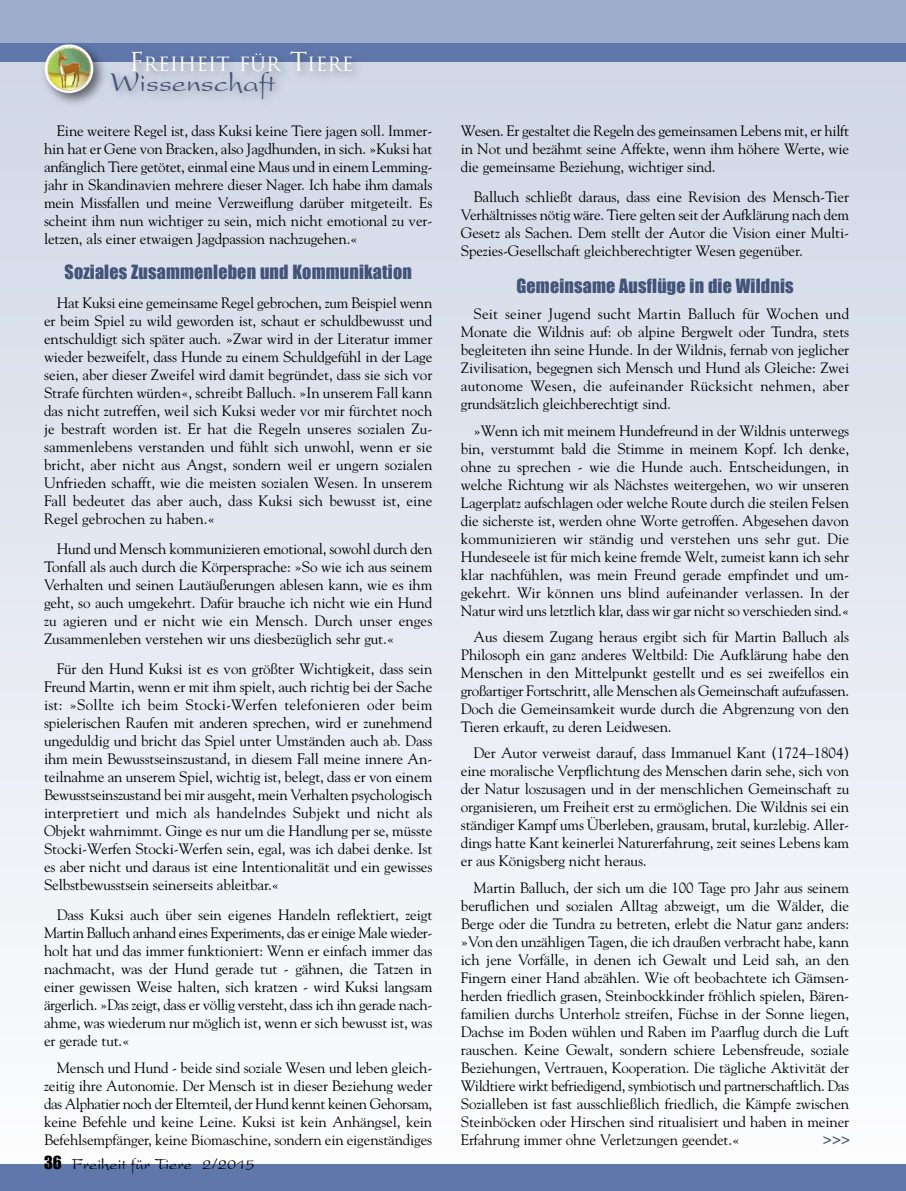
<style>
.page{position:relative;width:906px;height:1191px;background:#fff}
.page>*{position:absolute;margin:0;border:0;box-sizing:border-box;transform-origin:0 0}
.t1{font:29.1px "President Plain";color:#43547a}
.t2{font:19.2px "Trajan";color:#fff}
.t3{font:18px "Impact";letter-spacing:.01em;color:#43547a}
.t4{font:16.5px "President Plain";color:#000}
.t5{font:15px/18px "Goudy";letter-spacing:-.01em;color:#000;text-align:justify}
.t6{font:700 15px "Goudy";color:#43547a}
.s1{font-size:25.5px}
.s2{font-family:"Impact"}
</style>
<div class="page">
<div style="left:0;top:40px;width:906px;height:1151px;background:linear-gradient(to bottom,#cfd6e6,#fefefe)"></div>
<div style="left:0;top:0;width:906px;height:44px;background:#9fadcc"></div>
<div style="left:0;top:43px;width:906px;height:18px;background:#5f77ab"></div>
<div style="left:101px;top:61px;width:597px;height:70px;background:#d2d8e7"></div>
<img style="left:38px;top:61px;width:74px;height:51px">
<img style="left:45px;top:44px;width:31px;height:49px">
<img style="left:76px;top:45px;width:338px;height:59px">
<div style="left:0;top:1164px;width:906px;height:27px;background:#5f77ab"></div>
<p class="t2" style="left:129px;top:53px;width:226px"><span class="s1">F</span>REIHEIT FÜR <span class="s1">T</span>IERE</p>
<h1 class="t1" style="left:111px;top:71px;width:166px">Wissenschaft</h1>
<p class="t5" style="left:44px;top:122px;width:390px;text-indent:13px">Eine weitere Regel ist, dass Kuksi keine Tiere jagen soll. Immer&shy;hin hat er Gene von Bracken, also Jagdhunden, in sich. »Kuksi hat anfänglich Tiere getötet, einmal eine Maus und in einem Lemming&shy;jahr in Skandinavien mehrere dieser Nager. Ich habe ihm damals mein Missfallen und meine Verzweiflung darüber mitgeteilt. Es scheint ihm nun wichtiger zu sein, mich nicht emotional zu ver&shy;letzen, als einer etwaigen Jagdpassion nachzugehen.«</p>
<p class="t3" style="left:64px;top:261px;width:349px">Soziales Zusammenleben und Kommunikation</p>
<p class="t5" style="left:44px;top:294px;width:390px;text-indent:13px">Hat Kuksi eine gemeinsame Regel gebrochen, zum Beispiel wenn er beim Spiel zu wild geworden ist, schaut er schuldbewusst und entschuldigt sich später auch. »Zwar wird in der Literatur immer wieder bezweifelt, dass Hunde zu einem Schuldgefühl in der Lage seien, aber dieser Zweifel wird damit begründet, dass sie sich vor Strafe fürchten würden«, schreibt Balluch. »In unserem Fall kann das nicht zutreffen, weil sich Kuksi weder vor mir fürchtet noch je bestraft worden ist. Er hat die Regeln unseres sozialen Zu&shy;sammenlebens verstanden und fühlt sich unwohl, wenn er sie bricht, aber nicht aus Angst, sondern weil er ungern sozialen Unfrieden schafft, wie die meisten sozialen Wesen. In unserem Fall bedeutet das aber auch, dass Kuksi sich bewusst ist, eine Regel gebrochen zu haben.«</p>
<p class="t5" style="left:44px;top:540px;width:390px;text-indent:13px">Hund und Mensch kommunizieren emotional, sowohl durch den Tonfall als auch durch die Körpersprache: »So wie ich aus seinem Verhalten und seinen Lautäußerungen ablesen kann, wie es ihm geht, so auch umgekehrt. Dafür brauche ich nicht wie ein Hund zu agieren und er nicht wie ein Mensch. Durch unser enges Zusammenleben verstehen wir uns diesbezüglich sehr gut.«</p>
<p class="t5" style="left:44px;top:660px;width:390px;text-indent:13px">Für den Hund Kuksi ist es von größter Wichtigkeit, dass sein Freund Martin, wenn er mit ihm spielt, auch richtig bei der Sache ist: »Sollte ich beim Stocki-Werfen telefonieren oder beim spielerischen Raufen mit anderen sprechen, wird er zunehmend ungeduldig und bricht das Spiel unter Umständen auch ab. Dass ihm mein Bewusstseinszustand, in diesem Fall meine innere An&shy;teilnahme an unserem Spiel, wichtig ist, belegt, dass er von einem Bewusstseinszustand bei mir ausgeht, mein Verhalten psychologisch interpretiert und mich als handelndes Subjekt und nicht als Objekt wahrnimmt. Ginge es nur um die Handlung per se, müsste Stocki-Werfen Stocki-Werfen sein, egal, was ich dabei denke. Ist es aber nicht und daraus ist eine Intentionalität und ein gewisses Selbstbewusstsein seinerseits ableitbar.«</p>
<p class="t5" style="left:44px;top:906px;width:390px;text-indent:13px">Dass Kuksi auch über sein eigenes Handeln reflektiert, zeigt Martin Balluch anhand eines Experiments, das er einige Male wieder&shy;holt hat und das immer funktioniert: Wenn er einfach immer das nachmacht, was der Hund gerade tut - gähnen, die Tatzen in einer gewissen Weise halten, sich kratzen - wird Kuksi langsam ärgerlich. »Das zeigt, dass er völlig versteht, dass ich ihn gerade nach&shy;ahme, was wiederum nur möglich ist, wenn er sich bewusst ist, was er gerade tut.«</p>
<p class="t5" style="left:44px;top:1059px;width:390px;text-indent:13px">Mensch und Hund - beide sind soziale Wesen und leben gleich&shy;zeitig ihre Autonomie. Der Mensch ist in dieser Beziehung weder das Alphatier noch der Elternteil, der Hund kennt keinen Gehorsam, keine Befehle und keine Leine. Kuksi ist kein Anhängsel, kein Befehlsempfänger, keine Biomaschine, sondern ein eigenständiges</p>
<p class="t4" style="left:44px;top:1157px;width:212px"><span class="s2">36</span> Freiheit für Tiere 2/2015</p>
<p class="t5" style="left:461px;top:122px;width:390px">Wesen. Er gestaltet die Regeln des gemeinsamen Lebens mit, er hilft in Not und bezähmt seine Affekte, wenn ihm höhere Werte, wie die gemeinsame Beziehung, wichtiger sind.</p>
<p class="t5" style="left:461px;top:188px;width:390px;text-indent:13px">Balluch schließt daraus, dass eine Revision des Mensch-Tier Verhältnisses nötig wäre. Tiere gelten seit der Aufklärung nach dem Gesetz als Sachen. Dem stellt der Autor die Vision einer Multi-Spezies-Gesellschaft gleichberechtigter Wesen gegenüber.</p>
<p class="t3" style="left:516px;top:275px;width:279px">Gemeinsame Ausflüge in die Wildnis</p>
<p class="t5" style="left:461px;top:305px;width:390px;text-indent:13px">Seit seiner Jugend sucht Martin Balluch für Wochen und Monate die Wildnis auf: ob alpine Bergwelt oder Tundra, stets begleiteten ihn seine Hunde. In der Wildnis, fernab von jeglicher Zivilisation, begegnen sich Mensch und Hund als Gleiche: Zwei autonome Wesen, die aufeinander Rücksicht nehmen, aber grundsätzlich gleichberechtigt sind.</p>
<p class="t5" style="left:461px;top:421px;width:390px;text-indent:13px">»Wenn ich mit meinem Hundefreund in der Wildnis unterwegs bin, verstummt bald die Stimme in meinem Kopf. Ich denke, ohne zu sprechen - wie die Hunde auch. Entscheidungen, in welche Richtung wir als Nächstes weitergehen, wo wir unseren Lagerplatz aufschlagen oder welche Route durch die steilen Felsen die sicherste ist, werden ohne Worte getroffen. Abgesehen davon kommunizieren wir ständig und verstehen uns sehr gut. Die Hundeseele ist für mich keine fremde Welt, zumeist kann ich sehr klar nachfühlen, was mein Freund gerade empfindet und um&shy;gekehrt. Wir können uns blind aufeinander verlassen. In der Natur wird uns letztlich klar, dass wir gar nicht so verschieden sind.«</p>
<p class="t5" style="left:461px;top:627px;width:390px;text-indent:13px">Aus diesem Zugang heraus ergibt sich für Martin Balluch als Philosoph ein ganz anderes Weltbild: Die Aufklärung habe den Menschen in den Mittelpunkt gestellt und es sei zweifellos ein großartiger Fortschritt, alle Menschen als Gemeinschaft aufzufassen.<br>Doch die Gemeinsamkeit wurde durch die Abgrenzung von den Tieren erkauft, zu deren Leidwesen.</p>
<p class="t5" style="left:461px;top:744px;width:390px;text-indent:13px">Der Autor verweist darauf, dass Immanuel Kant (1724–1804) eine moralische Verpflichtung des Menschen darin sehe, sich von der Natur loszusagen und in der menschlichen Gemeinschaft zu organisieren, um Freiheit erst zu ermöglichen. Die Wildnis sei ein ständiger Kampf ums Überleben, grausam, brutal, kurzlebig. Aller&shy;dings hatte Kant keinerlei Naturerfahrung, zeit seines Lebens kam er aus Königsberg nicht heraus.</p>
<p class="t5" style="left:461px;top:878px;width:390px;text-indent:13px">Martin Balluch, der sich um die 100 Tage pro Jahr aus seinem beruflichen und sozialen Alltag abzweigt, um die Wälder, die Berge oder die Tundra zu betreten, erlebt die Natur ganz anders: »Von den unzähligen Tagen, die ich draußen verbracht habe, kann ich jene Vorfälle, in denen ich Gewalt und Leid sah, an den Fingern einer Hand abzählen. Wie oft beobachtete ich Gämsen&shy;herden friedlich grasen, Steinbockkinder fröhlich spielen, Bären&shy;familien durchs Unterholz streifen, Füchse in der Sonne liegen, Dachse im Boden wühlen und Raben im Paarflug durch die Luft rauschen. Keine Gewalt, sondern schiere Lebensfreude, soziale Beziehungen, Vertrauen, Kooperation. Die tägliche Aktivität der Wildtiere wirkt befriedigend, symbiotisch und partnerschaftlich. Das Sozialleben ist fast ausschließlich friedlich, die Kämpfe zwischen Steinböcken oder Hirschen sind ritualisiert und haben in meiner Erfahrung immer ohne Verletzungen geendet.«</p>
<p class="t6" style="left:823px;top:1130px;width:29px">&gt;&gt;&gt;</p>
</div>
